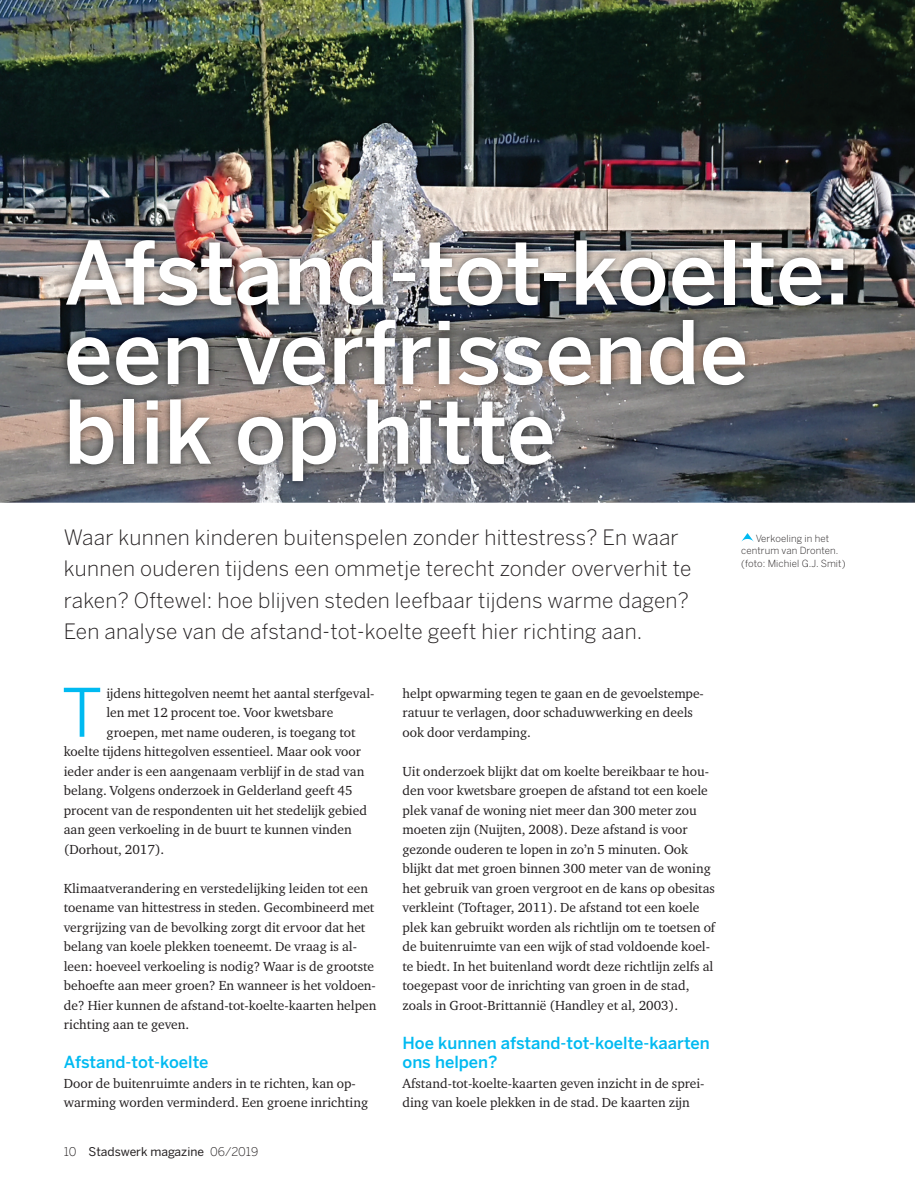
<style>
.page{position:relative;width:915px;height:1191px;background:#fff}
.page>*{position:absolute;margin:0;border:0;box-sizing:border-box;transform-origin:0 0}
.t1{font:500 86.7px/79.5px "Benton Sans";color:#fff}
.t2{font:66.15px "Benton Sans";color:#00baf1}
.t3{font:300 21px/31.5px "Benton Sans";letter-spacing:.01em;color:#231f20}
.t4{font:500 16.5px/19.5px "Benton Sans";color:#00baf1}
.t5{font:13.5px/19.5px "Charter ITC Std";color:#231f20}
.t6{font:12px "Benton Sans";color:#231f20}
.t7{font:300 9.75px/12.8px "Benton Sans";letter-spacing:.01em;color:#231f20}
.s1{font-weight:300}
</style>
<div class="page">
<img style="left:0;top:0;width:914px;height:502px">
<svg style="left:741px;top:533px;width:12px;height:9px"></svg>
<img style="left:57px;top:231px;width:795px;height:259px">
<h1 class="t1" style="left:64px;top:234px;width:787px">Afstand-tot-koelte: een verfrissende blik op hitte</h1>
<p class="t3" style="left:64px;top:521px;width:629px">Waar kunnen kinderen buitenspelen zonder hittestress? En waar kunnen ouderen tijdens een ommetje terecht zonder oververhit te raken? Oftewel: hoe blijven steden leefbaar tijdens warme dagen?<br>Een analyse van de afstand-tot-koelte geeft hier richting aan.</p>
<h2 class="t2" style="left:62px;top:673px;width:42px">T</h2>
<p class="t5" style="left:106px;top:683px;width:269px">ijdens hittegolven neemt het aantal sterfgeval-</p>
<p class="t5" style="left:106px;top:702px;width:228px">len met 12 procent toe. Voor kwetsbare</p>
<p class="t5" style="left:106px;top:722px;width:250px">groepen, met name ouderen, is toegang tot</p>
<p class="t5" style="left:64px;top:741px;width:298px">koelte tijdens hittegolven essentieel. Maar ook voor</p>
<p class="t5" style="left:64px;top:761px;width:302px">ieder ander is een aangenaam verblijf in de stad van</p>
<p class="t5" style="left:64px;top:780px;width:290px">belang. Volgens onderzoek in Gelderland geeft 45</p>
<p class="t5" style="left:64px;top:800px;width:304px">procent van de respondenten uit het stedelijk gebied</p>
<p class="t5" style="left:64px;top:819px;width:289px">aan geen verkoeling in de buurt te kunnen vinden</p>
<p class="t5" style="left:64px;top:839px;width:102px">(Dorhout, 2017).</p>
<p class="t5" style="left:64px;top:878px;width:314px">Klimaatverandering en verstedelijking leiden tot een toename van hittestress in steden. Gecombineerd met vergrijzing van de bevolking zorgt dit ervoor dat het belang van koele plekken toeneemt. De vraag is al&shy;leen: hoeveel verkoeling is nodig? Waar is de grootste behoefte aan meer groen? En wanneer is het voldoen&shy;de? Hier kunnen de afstand-tot-koelte-kaarten helpen richting aan te geven.</p>
<p class="t4" style="left:64px;top:1052px;width:146px">Afstand-tot-koelte</p>
<p class="t5" style="left:64px;top:1073px;width:306px">Door de buitenruimte anders in te richten, kan op&shy;warming worden verminderd. Een groene inrichting</p>
<p class="t6" style="left:64px;top:1144px;width:196px"><span class="s1">10</span> Stadswerk magazine <span class="s1">06/2019</span></p>
<p class="t5" style="left:402px;top:683px;width:303px">helpt opwarming tegen te gaan en de gevoelstempe&shy;ratuur te verlagen, door schaduwwerking en deels ook door verdamping.</p>
<p class="t5" style="left:402px;top:761px;width:314px">Uit onderzoek blijkt dat om koelte bereikbaar te hou&shy;den voor kwetsbare groepen de afstand tot een koele plek vanaf de woning niet meer dan 300 meter zou moeten zijn (Nuijten, 2008). Deze afstand is voor gezonde ouderen te lopen in zo’n 5 minuten. Ook blijkt dat met groen binnen 300 meter van de woning het gebruik van groen vergroot en de kans op obesitas verkleint (Toftager, 2011). De afstand tot een koele plek kan gebruikt worden als richtlijn om te toetsen of de buitenruimte van een wijk of stad voldoende koel&shy;te biedt. In het buitenland wordt deze richtlijn zelfs al toegepast voor de inrichting van groen in de stad, zoals in Groot-Brittannië (Handley et al, 2003).</p>
<p class="t4" style="left:402px;top:1033px;width:309px">Hoe kunnen afstand-tot-koelte-kaarten ons helpen?</p>
<p class="t5" style="left:402px;top:1073px;width:303px">Afstand-tot-koelte-kaarten geven inzicht in de sprei&shy;ding van koele plekken in de stad. De kaarten zijn</p>
<p class="t7" style="left:741px;top:532px;width:106px;text-indent:15px">Verkoeling in het centrum van Dronten. (foto: Michiel G.J. Smit)</p>
</div>
